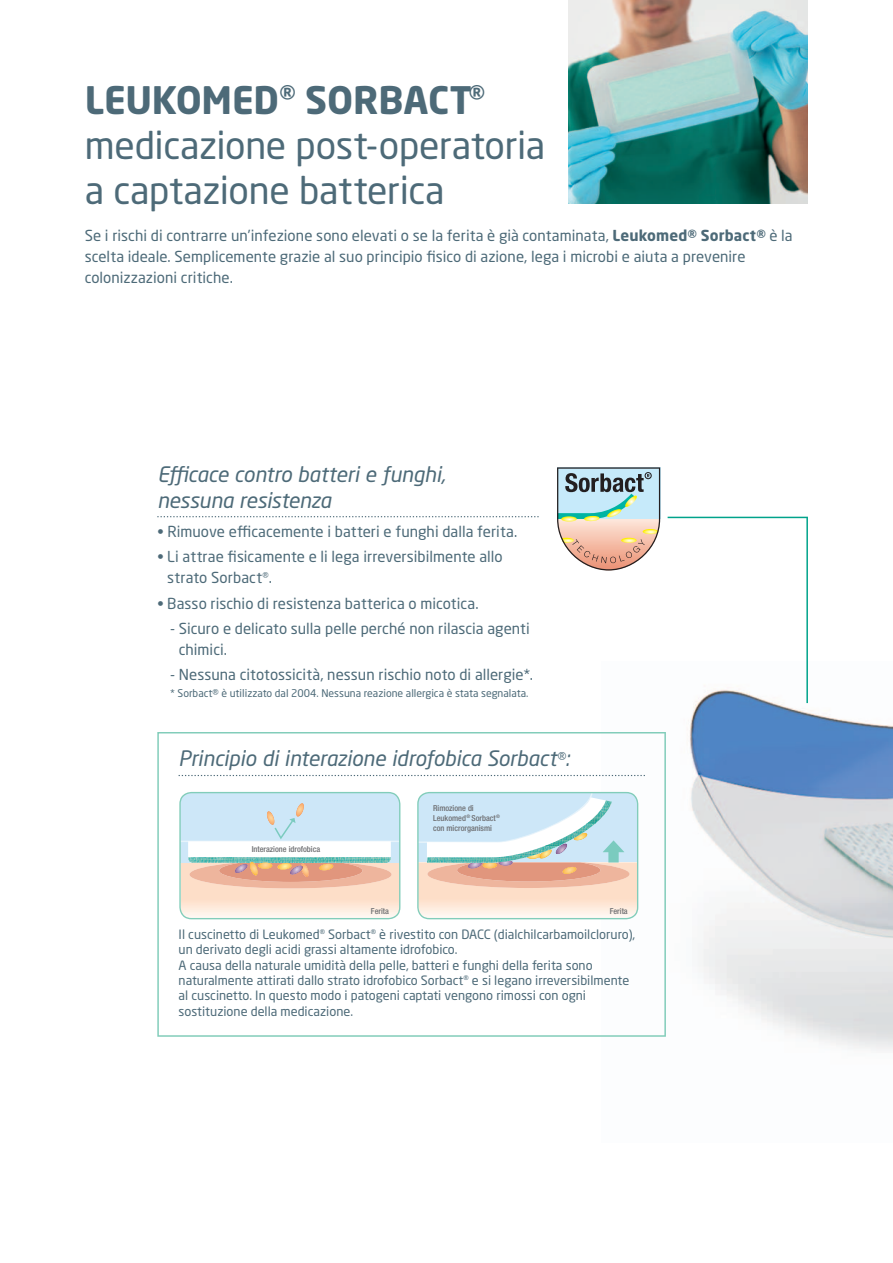
<style>
.page{position:relative;width:893px;height:1263px;background:#fff}
.page>*{position:absolute;margin:0;border:0;box-sizing:border-box;transform-origin:0 0}
.t1{font:37.5px/45px "Neo Sans W1 G";letter-spacing:-.01em;color:#4d6a78}
.t2{font:italic 21px/25.2px "Neo Sans W1 G";letter-spacing:-.01em;color:#4d6a78}
.t3{font:15px/21px "Neo Sans W1 G";color:#4d6a78}
.t4{font:12.75px/15.3px "Neo Sans W1 G";color:#4d6a78}
.t5{font:10.5px "Neo Sans W1 G";color:#4d6a78}
.t6{font:500 condensed 8.25px/9.9px "Helvetica Neue LT Std";color:#6c6d70}
.s1{font-weight:700}
.s2{font-size:14.7px}
</style>
<div class="page">
<img style="left:690px;top:703px;width:203px;height:348px">
<svg style="left:157px;top:732px;width:509px;height:305px"></svg>
<img style="left:569px;top:0;width:239px;height:204px">
<svg style="left:157px;top:516px;width:382px;height:1px"></svg>
<svg style="left:179px;top:775px;width:466px;height:1px"></svg>
<svg style="left:557px;top:467px;width:103px;height:103px;background:#c5c5bd"></svg>
<svg style="left:668px;top:517px;width:140px;height:186px"></svg>
<svg style="left:179px;top:792px;width:221px;height:127px;background:#deddd9"></svg>
<svg style="left:417px;top:792px;width:221px;height:127px;background:#dcdcd8"></svg>
<h1 class="t1" style="left:85px;top:78px;width:462px"><span class="s1">LEUKOMED</span><sup>®</sup> <span class="s1">SORBACT</span><sup>® </sup>medicazione post-operatoria a captazione batterica</h1>
<p class="t3" style="left:85px;top:225px;width:709px">Se i rischi di contrarre un’infezione sono elevati o se la ferita è già contaminata, <span class="s1">Leukomed® Sorbact®</span> è la scelta ideale. Semplicemente grazie al suo principio fisico di azione, lega i microbi e aiuta a prevenire colonizzazioni critiche.</p>
<h2 class="t2" style="left:157px;top:463px;width:290px">Efficace contro batteri e funghi, nessuna resistenza</h2>
<p class="t3" style="left:157px;top:521px;width:361px">• Rimuove efficacemente i batteri e funghi dalla ferita.</p>
<p class="t3" style="left:167px;top:547px;width:337px;text-indent:-10px">• Li attrae fisicamente e li lega irreversibilmente allo strato Sorbact<sup>®</sup>.</p>
<p class="t3" style="left:157px;top:593px;width:323px">• Basso rischio di resistenza batterica o micotica.</p>
<p class="t3" style="left:179px;top:618px;width:352px;text-indent:-9px">- Sicuro e delicato sulla pelle perché non rilascia agenti chimici.</p>
<p class="t3" style="left:170px;top:664px;width:364px">- Nessuna citotossicità, nessun rischio noto di allergie*.</p>
<p class="t5" style="left:170px;top:687px;width:360px">* Sorbact® è utilizzato dal 2004. Nessuna reazione allergica è stata segnalata.</p>
<h2 class="t2" style="left:179px;top:747px;width:393px">Principio di interazione idrofobica Sorbact<span class="s2">®</span>:</h2>
<p class="t6" style="left:252px;top:845px;width:70px">Interazione idrofobica</p>
<p class="t6" style="left:433px;top:804px;width:68px">Rimozione di<br>Leukomed<sup>®</sup> Sorbact<sup>® </sup>con microrganismi</p>
<p class="t6" style="left:371px;top:907px;width:20px">Ferita</p>
<p class="t6" style="left:610px;top:906px;width:20px">Ferita</p>
<p class="t4" style="left:179px;top:927px;width:458px">Il cuscinetto di Leukomed<sup>®</sup> Sorbact<sup>®</sup> è rivestito con DACC (dialchilcarbamoilcloruro), un derivato degli acidi grassi altamente idrofobico.<br>A causa della naturale umidità della pelle, batteri e funghi della ferita sono naturalmente attirati dallo strato idrofobico Sorbact<sup>®</sup> e si legano irreversibilmente al cuscinetto. In questo modo i patogeni captati vengono rimossi con ogni sostituzione della medicazione.</p>
</div>
